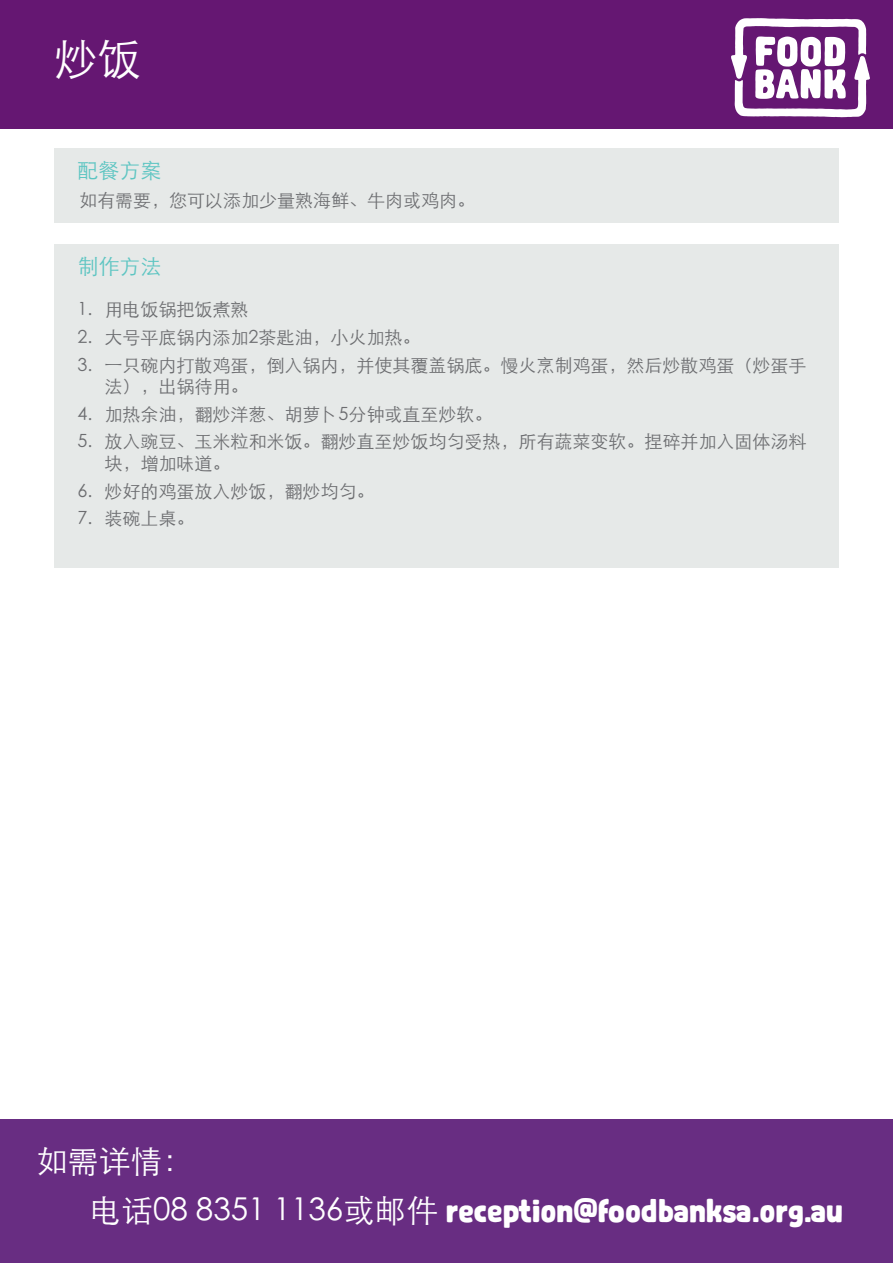
<style>
.page{position:relative;width:893px;height:1263px;background:#fff}
.page>*{position:absolute;margin:0;border:0;box-sizing:border-box;transform-origin:0 0}
.t1{font:300 43.5px "ST Heiti SC";color:#fff}
.t2{font:31.5px "Abraham";letter-spacing:-.01em;color:#fff}
.t3{font:300 31.5px "ST Heiti SC";color:#fff}
.t4{font:300 21px "ST Heiti SC";color:#5dc5c2}
.t5{font:300 18px/21.6px "ST Heiti SC";color:#6c6d70}
.t6{font:300 18px "ST Heiti SC";color:#6d6e71}
.s1{font-family:"ST Heiti SC";font-weight:300}
</style>
<div class="page">
<div style="left:0;top:0;width:893px;height:129px;background:#651772"></div>
<svg style="left:731px;top:18px;width:139px;height:99px"></svg>
<div style="left:54px;top:244px;width:785px;height:324px;background:#e6e9e8"></div>
<div style="left:54px;top:149px;width:785px;height:74px;background:#e6e9e8"></div>
<div style="left:0;top:1119px;width:893px;height:144px;background:#682d82"></div>
<h1 class="t1" style="left:54px;top:22px;width:88px">炒饭</h1>
<p class="t4" style="left:78px;top:152px;width:85px">配餐方案</p>
<p class="t6" style="left:79px;top:185px;width:397px">如有需要，您可以添加少量熟海鲜、牛肉或鸡肉。</p>
<p class="t4" style="left:78px;top:248px;width:85px">制作方法</p>
<p class="t5" style="left:78px;top:297px;width:172px">1. 用电饭锅把饭煮熟</p>
<p class="t5" style="left:78px;top:325px;width:344px">2. 大号平底锅内添加2茶匙油，小火加热。</p>
<p class="t5" style="left:105px;top:352px;width:703px;text-indent:-27px">3. 一只碗内打散鸡蛋，倒入锅内，并使其覆盖锅底。慢火烹制鸡蛋，然后炒散鸡蛋（炒蛋手法），出锅待用。</p>
<p class="t5" style="left:78px;top:401px;width:416px">4. 加热余油，翻炒洋葱、胡萝卜5分钟或直至炒软。</p>
<p class="t5" style="left:105px;top:429px;width:703px;text-indent:-27px">5. 放入豌豆、玉米粒和米饭。翻炒直至炒饭均匀受热，所有蔬菜变软。捏碎并加入固体汤料块，增加味道。</p>
<p class="t5" style="left:78px;top:478px;width:298px">6. 炒好的鸡蛋放入炒饭，翻炒均匀。</p>
<p class="t5" style="left:78px;top:506px;width:118px">7. 装碗上桌。</p>
<h2 class="t3" style="left:36px;top:1135px;width:159px">如需详情：</h2>
<h2 class="t2" style="left:90px;top:1191px;width:754px"><span class="s1">电话08 8351 1136或邮件</span> reception@foodbanksa.org.au</h2>
</div>
